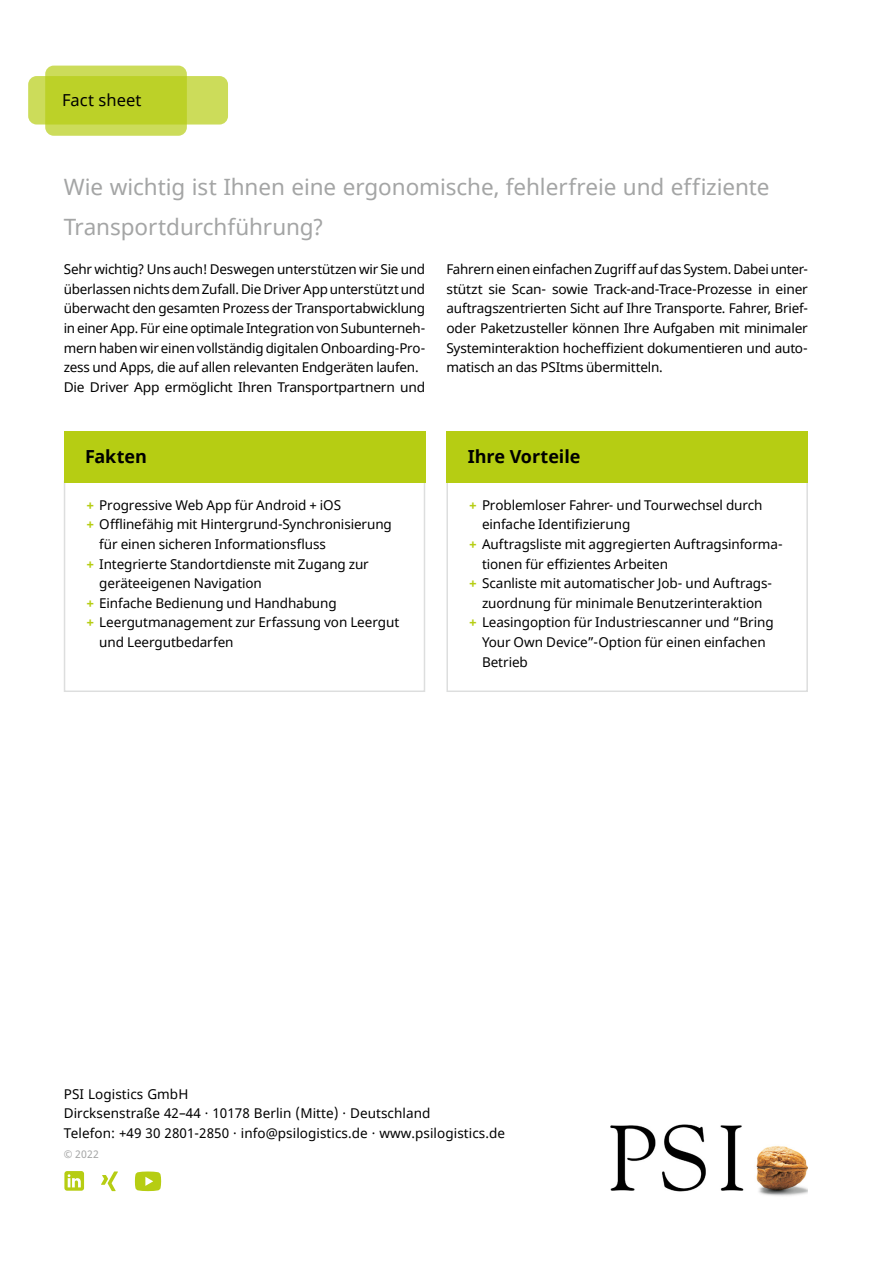
<style>
.page{position:relative;width:893px;height:1263px;background:#fff}
.page>*{position:absolute;margin:0;border:0;box-sizing:border-box;transform-origin:0 0}
.BrFoFl_Unterzeile_einzeilig{font:22.5px/39.3px "Noto Sans";letter-spacing:-.005em;color:#a4a5a5}
.BrFoFl_Aufzählung___Box_Überschrift{font:700 18px "Noto Sans";letter-spacing:-.005em;color:#000}
.BrFoFl_Kopfzeile_Workflow{font:16.5px "Noto Sans";letter-spacing:.005em;color:#000}
.BrFoFl_Fließtext{font:13.5px/19.6px "Noto Sans";letter-spacing:-.015em;color:#000;text-align:justify}
.BrFoFl_Aufzählung___Box{font:13.5px/19.6px "Noto Sans";letter-spacing:-.005em;color:#000}
.Fl_Adresse_Kontakt{font:13.5px "Noto Sans";letter-spacing:.005em;color:#000}
.Fl_Copyright{font:10.5px "Noto Sans";color:#a4a5a5}
.s1{font-weight:700;color:#b6cd13}
</style>
<div class="page">
<img style="left:610px;top:1124px;width:198px;height:72px">
<div style="left:446px;top:481px;width:362px;height:211px;border:2px solid #dddede"></div>
<div style="left:446px;top:431px;width:362px;height:51px;background:#b6cd13"></div>
<div style="left:64px;top:481px;width:361px;height:211px;border:2px solid #dddede"></div>
<div style="left:64px;top:431px;width:361px;height:51px;background:#b6cd13"></div>
<div style="left:45px;top:66px;width:142px;height:70px;background:#ccdc5a;border-radius:9px"></div>
<svg style="left:28px;top:76px;width:200px;height:49px;background:#c0d437"></svg>
<svg style="left:135px;top:1171px;width:26px;height:20px"></svg>
<svg style="left:101px;top:1171px;width:17px;height:20px"></svg>
<div style="left:64px;top:1171px;width:20px;height:20px;background:#b6cd13;border-radius:3px"></div>
<svg style="left:68px;top:1174px;width:13px;height:13px"></svg>
<p class="BrFoFl_Kopfzeile_Workflow" style="left:62px;top:89px;width:81px">Fact sheet</p>
<p class="BrFoFl_Unterzeile_einzeilig" style="left:64px;top:168px;width:707px">Wie wichtig ist Ihnen eine ergonomische, fehlerfreie und effiziente<br>Transportdurchführung?</p>
<p class="BrFoFl_Fließtext" style="left:64px;top:260px;width:363px">Sehr wichtig? Uns auch! Deswegen unterstützen wir Sie und überlassen nichts dem Zufall. Die Driver App unterstützt und überwacht den gesamten Prozess der Transportabwicklung in einer App. Für eine optimale Integration von Subunterneh&shy;mern haben wir einen vollständig digitalen Onboarding-Pro&shy;zess und Apps, die auf allen relevanten Endgeräten laufen.</p>
<p class="BrFoFl_Fließtext" style="left:64px;top:377px;width:363px">Die Driver App ermöglicht Ihren Transportpartnern und</p>
<p class="BrFoFl_Aufzählung___Box_Überschrift" style="left:85px;top:444px;width:63px">Fakten</p>
<p class="BrFoFl_Aufzählung___Box" style="left:87px;top:495px;width:256px"><span class="s1">+</span> Progressive Web App für Android + iOS</p>
<p class="BrFoFl_Aufzählung___Box" style="left:99px;top:515px;width:294px;text-indent:-13px"><span class="s1">+</span> Offlinefähig mit Hintergrund-Synchronisierung für einen sicheren Informationsfluss</p>
<p class="BrFoFl_Aufzählung___Box" style="left:99px;top:554px;width:271px;text-indent:-13px"><span class="s1">+</span> Integrierte Standortdienste mit Zugang zur geräteeigenen Navigation</p>
<p class="BrFoFl_Aufzählung___Box" style="left:87px;top:593px;width:252px"><span class="s1">+</span> Einfache Bedienung und Handhabung</p>
<p class="BrFoFl_Aufzählung___Box" style="left:99px;top:613px;width:301px;text-indent:-13px"><span class="s1">+</span> Leergutmanagement zur Erfassung von Leergut und Leergutbedarfen</p>
<p class="BrFoFl_Fließtext" style="left:446px;top:260px;width:363px">Fahrern einen einfachen Zugriff auf das System. Dabei unter&shy;stützt sie Scan- sowie Track-and-Trace-Prozesse in einer auftragszentrierten Sicht auf Ihre Transporte. Fahrer, Brief&shy;oder Paketzusteller können Ihre Aufgaben mit minimaler Systeminteraktion hocheffizient dokumentieren und auto&shy;matisch an das PSItms übermitteln.</p>
<p class="BrFoFl_Aufzählung___Box_Überschrift" style="left:468px;top:444px;width:114px">Ihre Vorteile</p>
<p class="BrFoFl_Aufzählung___Box" style="left:482px;top:495px;width:282px;text-indent:-13px"><span class="s1">+</span> Problemloser Fahrer- und Tourwechsel durch einfache Identifizierung</p>
<p class="BrFoFl_Aufzählung___Box" style="left:482px;top:535px;width:302px;text-indent:-13px"><span class="s1">+</span> Auftragsliste mit aggregierten Auftragsinforma&shy;tionen für effizientes Arbeiten</p>
<p class="BrFoFl_Aufzählung___Box" style="left:469px;top:574px;width:304px;text-align:center"><span class="s1">+</span> Scanliste mit automatischer Job- und Auftrags&shy;zuordnung für minimale Benutzerinteraktion</p>
<p class="BrFoFl_Aufzählung___Box" style="left:482px;top:613px;width:293px;text-indent:-13px"><span class="s1">+</span> Leasingoption für Industriescanner und “Bring<br>Your Own Device”-Option für einen einfachen<br>Betrieb</p>
<p class="Fl_Adresse_Kontakt" style="left:64px;top:1084px;width:126px">PSI Logistics GmbH</p>
<p class="Fl_Adresse_Kontakt" style="left:64px;top:1104px;width:368px">Dircksenstraße 42–44 · 10178 Berlin (Mitte) · Deutschland</p>
<p class="Fl_Adresse_Kontakt" style="left:64px;top:1124px;width:443px">Telefon: +49 30 2801-2850 · info@psilogistics.de · www.psilogistics.de</p>
<p class="Fl_Copyright" style="left:64px;top:1146px;width:37px">© 2022</p>
</div>
